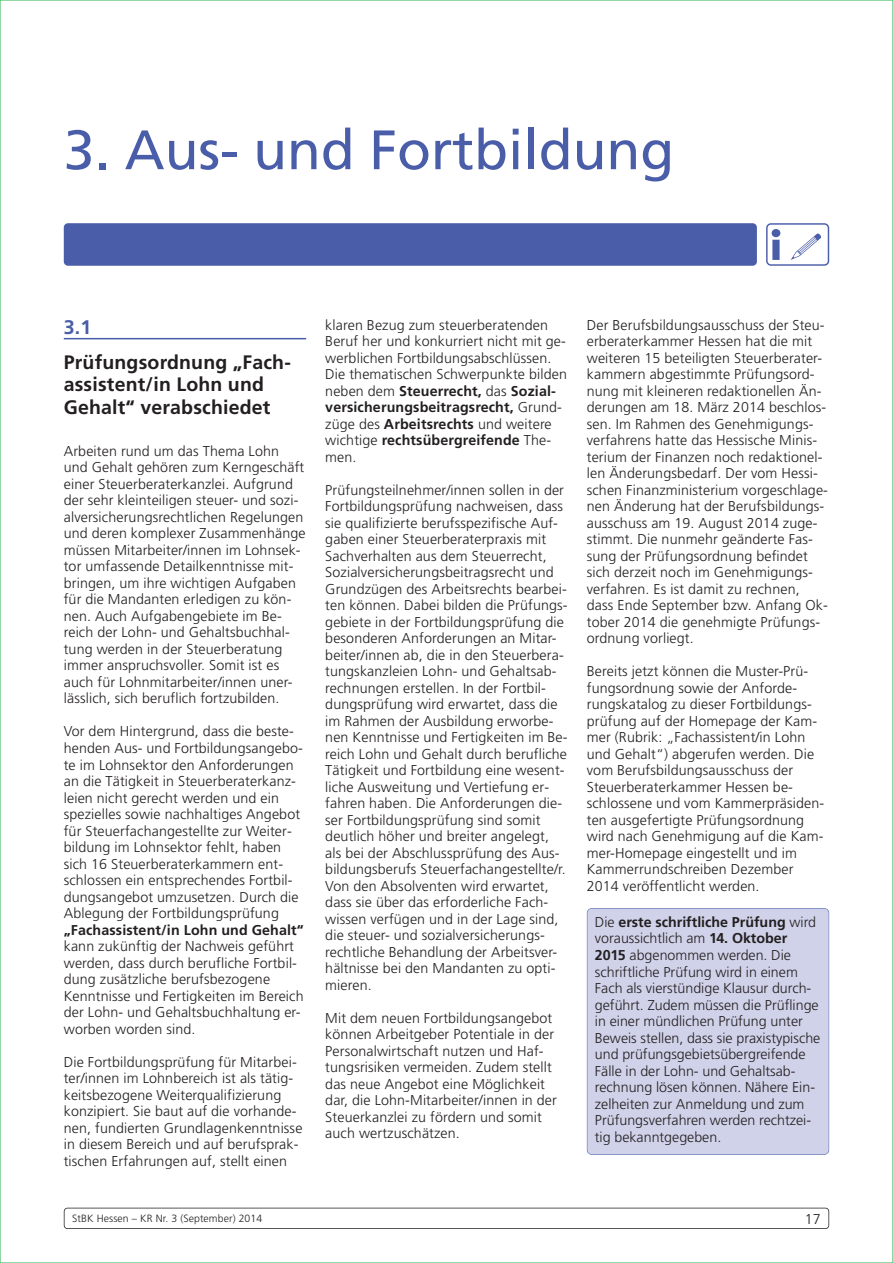
<style>
.page{position:relative;width:893px;height:1263px;background:#fff}
.page>*{position:absolute;margin:0;border:0;box-sizing:border-box;transform-origin:0 0}
.t1{font:55.5px "Frutiger";color:#4a5da9}
.t2{font:700 19.65px "Frutiger";color:#4a5da9}
.t3{font:700 19.5px/22.5px "Frutiger";letter-spacing:.01em;color:#231f20}
.t4{font:300 14.25px/16.5px "Frutiger";letter-spacing:.01em;color:#231f20}
.t5{font:700 14.25px "Frutiger";letter-spacing:.01em;color:#231f20}
.t6{font:300 10.5px "Frutiger";letter-spacing:.01em;color:#231f20}
.s1{font-weight:700}
</style>
<div class="page">
<div style="left:64px;top:1208px;width:765px;height:21px;border:2px solid #231f20;border-radius:4px"></div>
<hr style="left:64px;top:338px;width:242px;height:1px;background:#4a5da9">
<div style="left:587px;top:909px;width:242px;height:245px;background:#d0d2e9;border-radius:4px"></div>
<div style="left:587px;top:908px;width:242px;height:247px;border:1px solid #4a5da9;border-radius:5px"></div>
<div style="left:64px;top:223px;width:693px;height:43px;background:#4a5da9;border-radius:4px"></div>
<svg style="left:772px;top:229px;width:8px;height:31px"></svg>
<div style="left:766px;top:223px;width:63px;height:43px;border:1px solid #4a5da9;border-radius:4px"></div>
<svg style="left:791px;top:233px;width:30px;height:27px"></svg>
<hr style="left:0;top:0;width:1px;height:1263px;background:#23b24b">
<hr style="left:892px;top:0;width:1px;height:1263px;background:#23b24b">
<hr style="left:0;top:1262px;width:893px;height:1px;background:#23b24b">
<hr style="left:0;top:0;width:893px;height:1px;background:#23b24b">
<h1 class="t1" style="left:64px;top:128px;width:612px">3. Aus- und Fortbildung</h1>
<h2 class="t2" style="left:64px;top:319px;width:29px">3.1</h2>
<h3 class="t3" style="left:64px;top:352px;width:229px">Prüfungsordnung „Fach&shy;assistent/in Lohn und<br>Gehalt“ verabschiedet</h3>
<p class="t4" style="left:64px;top:444px;width:243px">Arbeiten rund um das Thema Lohn und Gehalt gehören zum Kerngeschäft einer Steuerberaterkanzlei. Aufgrund der sehr kleinteiligen steuer- und sozi&shy;alversicherungsrechtlichen Regelungen und deren komplexer Zusammenhänge müssen Mitarbeiter/innen im Lohnsek&shy;tor umfassende Detailkenntnisse mit&shy;bringen, um ihre wichtigen Aufgaben für die Mandanten erledigen zu kön&shy;nen. Auch Aufgabengebiete im Be&shy;reich der Lohn- und Gehaltsbuchhal&shy;tung werden in der Steuerberatung immer anspruchsvoller. Somit ist es auch für Lohnmitarbeiter/innen uner&shy;lässlich, sich beruflich fortzubilden.</p>
<p class="t4" style="left:64px;top:724px;width:241px">Vor dem Hintergrund, dass die beste&shy;henden Aus- und Fortbildungsangebo&shy;te im Lohnsektor den Anforderungen an die Tätigkeit in Steuerberaterkanz&shy;leien nicht gerecht werden und ein spezielles sowie nachhaltiges Angebot für Steuerfachangestellte zur Weiter&shy;bildung im Lohnsektor fehlt, haben sich 16 Steuerberaterkammern ent&shy;schlossen ein entsprechendes Fortbil&shy;dungsangebot umzusetzen. Durch die Ablegung der Fortbildungsprüfung</p>
<p class="t5" style="left:64px;top:924px;width:241px">„Fachassistent/in Lohn und Gehalt“</p>
<p class="t4" style="left:64px;top:939px;width:241px">kann zukünftig der Nachweis geführt werden, dass durch berufliche Fortbil&shy;dung zusätzliche berufsbezogene Kenntnisse und Fertigkeiten im Bereich der Lohn- und Gehaltsbuchhaltung er&shy;worben worden sind.</p>
<p class="t4" style="left:64px;top:1054px;width:240px">Die Fortbildungsprüfung für Mitarbei&shy;ter/innen im Lohnbereich ist als tätig&shy;keitsbezogene Weiterqualifizierung konzipiert. Sie baut auf die vorhande&shy;nen, fundierten Grundlagenkenntnisse in diesem Bereich und auf berufsprak&shy;tischen Erfahrungen auf, stellt einen</p>
<p class="t4" style="left:325px;top:317px;width:243px">klaren Bezug zum steuerberatenden Beruf her und konkurriert nicht mit ge&shy;werblichen Fortbildungsabschlüssen.<br>Die thematischen Schwerpunkte bilden neben dem <span class="s1">Steuerrecht,</span> das <span class="s1">Sozial&shy;versicherungsbeitragsrecht,</span> Grund&shy;züge des <span class="s1">Arbeitsrechts</span> und weitere wichtige <span class="s1">rechtsübergreifende</span> The&shy;men.</p>
<p class="t4" style="left:325px;top:482px;width:244px">Prüfungsteilnehmer/innen sollen in der Fortbildungsprüfung nachweisen, dass sie qualifizierte berufsspezifische Auf&shy;gaben einer Steuerberaterpraxis mit Sachverhalten aus dem Steuerrecht, Sozialversicherungsbeitragsrecht und Grundzügen des Arbeitsrechts bearbei&shy;ten können. Dabei bilden die Prüfungs&shy;gebiete in der Fortbildungsprüfung die besonderen Anforderungen an Mitar&shy;beiter/innen ab, die in den Steuerbera&shy;tungskanzleien Lohn- und Gehaltsab&shy;rechnungen erstellen. In der Fortbil&shy;dungsprüfung wird erwartet, dass die im Rahmen der Ausbildung erworbe&shy;nen Kenntnisse und Fertigkeiten im Be&shy;reich Lohn und Gehalt durch berufliche Tätigkeit und Fortbildung eine wesent&shy;liche Ausweitung und Vertiefung er&shy;fahren haben. Die Anforderungen die&shy;ser Fortbildungsprüfung sind somit deutlich höher und breiter angelegt, als bei der Abschlussprüfung des Aus&shy;bildungsberufs Steuerfachangestellte/r.<br>Von den Absolventen wird erwartet, dass sie über das erforderliche Fach&shy;wissen verfügen und in der Lage sind, die steuer- und sozialversicherungs&shy;rechtliche Behandlung der Arbeitsver&shy;hältnisse bei den Mandanten zu opti&shy;mieren.</p>
<p class="t4" style="left:325px;top:1010px;width:233px">Mit dem neuen Fortbildungsangebot können Arbeitgeber Potentiale in der Personalwirtschaft nutzen und Haf&shy;tungsrisiken vermeiden. Zudem stellt das neue Angebot eine Möglichkeit dar, die Lohn-Mitarbeiter/innen in der Steuerkanzlei zu fördern und somit auch wertzuschätzen.</p>
<p class="t4" style="left:587px;top:317px;width:243px">Der Berufsbildungsausschuss der Steu&shy;erberaterkammer Hessen hat die mit weiteren 15 beteiligten Steuerberater&shy;kammern abgestimmte Prüfungsord&shy;nung mit kleineren redaktionellen Än&shy;derungen am 18. März 2014 beschlos&shy;sen. Im Rahmen des Genehmigungs - verfahrens hatte das Hessische Minis&shy;terium der Finanzen noch redaktionel&shy;len Änderungsbedarf. Der vom Hessi&shy;schen Finanzministerium vorgeschlage&shy;nen Änderung hat der Berufs bildungs&shy;ausschuss am 19. August 2014 zuge&shy;stimmt. Die nunmehr geänderte Fas&shy;sung der Prüfungsordnung befindet sich derzeit noch im Genehmigungs&shy;verfahren. Es ist damit zu rechnen, dass Ende September bzw. Anfang Ok&shy;tober 2014 die genehmigte Prüfungs&shy;ordnung vorliegt.</p>
<p class="t4" style="left:587px;top:664px;width:239px">Bereits jetzt können die Muster-Prü&shy;fungsordnung sowie der Anforde&shy;rungskatalog zu dieser Fortbildungs&shy;prüfung auf der Homepage der Kam&shy;mer (Rubrik: „Fachassistent/in Lohn und Gehalt“) abgerufen werden. Die vom Berufsbildungsausschuss der Steuerberaterkammer Hessen be&shy;schlossene und vom Kammerpräsiden&shy;ten ausgefertigte Prüfungsordnung wird nach Genehmigung auf die Kam&shy;mer-Homepage eingestellt und im Kammerrundschreiben Dezember 2014 veröffentlicht werden.</p>
<p class="t4" style="left:595px;top:915px;width:227px">Die <span class="s1">erste schriftliche Prüfung</span> wird voraussichtlich am <span class="s1">14. Oktober 2015</span> abgenommen werden. Die schriftliche Prüfung wird in einem Fach als vierstündige Klausur durch&shy;geführt. Zudem müssen die Prüflinge in einer mündlichen Prüfung unter Beweis stellen, dass sie praxistypische und prüfungsgebietsübergreifende Fälle in der Lohn- und Gehaltsab&shy;rechnung lösen können. Nähere Ein&shy;zelheiten zur Anmeldung und zum Prüfungsverfahren werden rechtzei&shy;tig bekanntgegeben.</p>
<p class="t6" style="left:72px;top:1214px;width:192px">StBK Hessen – KR Nr. 3 (September) 2014</p>
<p class="t4" style="left:805px;top:1211px;width:17px">17</p>
</div>
